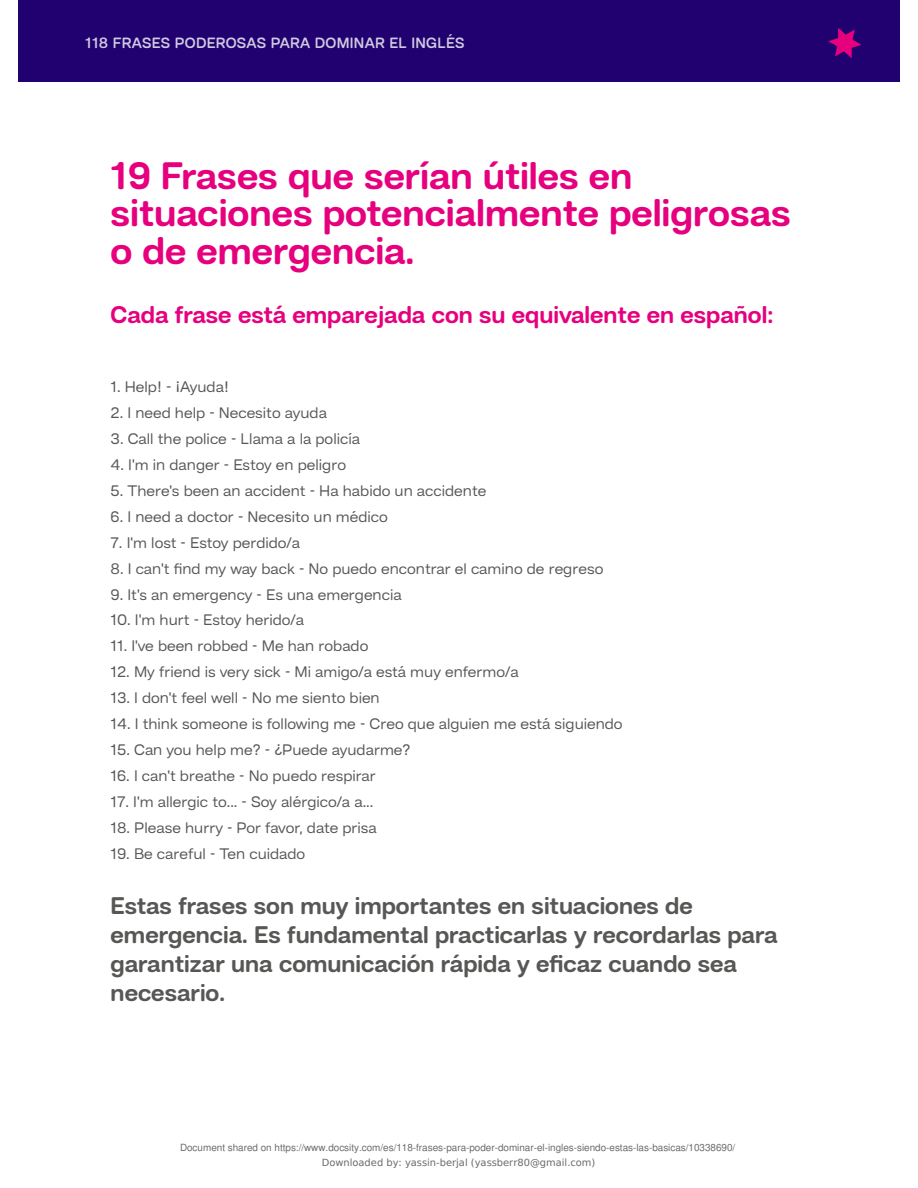
<style>
.page{position:relative;width:918px;height:1188px;background:#fff}
.page>*{position:absolute;margin:0;border:0;box-sizing:border-box;transform-origin:0 0}
.t1{font:700 38.85px/37.8px "Hando Soft";color:#e6007e}
.t2{font:700 24.45px/29.2px "Hando Soft";color:#575756}
.t3{font:700 24.45px "Hando Soft";color:#e6007e}
.t4{font:15.9px "Hando Soft";color:#575756}
.t5{font:600 15.15px "Hando Soft";letter-spacing:.02em;color:#fff}
.t6{font:9.9px "Nimbus Sans";color:#6b6b6b}
.t7{font:9.9px "DejaVu Sans";letter-spacing:.005em;color:#6b6b6b}
</style>
<div class="page">
<div style="left:18px;top:0;width:882px;height:82px;background:#210070"></div>
<svg style="left:828px;top:28px;width:34px;height:30px"></svg>
<p class="t5" style="left:85px;top:34px;width:381px">118 FRASES PODEROSAS PARA DOMINAR EL INGLÉS</p>
<h1 class="t1" style="left:111px;top:160px;width:682px">19 Frases que serían útiles en situaciones potencialmente peligrosas o de emergencia.</h1>
<h2 class="t3" style="left:111px;top:305px;width:665px">Cada frase está emparejada con su equivalente en español:</h2>
<p class="t4" style="left:111px;top:380px;width:120px">1. Help! - ¡Ayuda!</p>
<p class="t4" style="left:111px;top:406px;width:218px">2. I need help - Necesito ayuda</p>
<p class="t4" style="left:111px;top:432px;width:251px">3. Call the police - Llama a la policía</p>
<p class="t4" style="left:111px;top:458px;width:237px">4. I'm in danger - Estoy en peligro</p>
<p class="t4" style="left:111px;top:484px;width:377px">5. There's been an accident - Ha habido un accidente</p>
<p class="t4" style="left:111px;top:510px;width:279px">6. I need a doctor - Necesito un médico</p>
<p class="t4" style="left:111px;top:536px;width:191px">7. I'm lost - Estoy perdido/a</p>
<p class="t4" style="left:111px;top:561px;width:494px">8. I can't find my way back - No puedo encontrar el camino de regreso</p>
<p class="t4" style="left:111px;top:587px;width:293px">9. It's an emergency - Es una emergencia</p>
<p class="t4" style="left:111px;top:613px;width:195px">10. I'm hurt - Estoy herido/a</p>
<p class="t4" style="left:111px;top:639px;width:259px">11. I've been robbed - Me han robado</p>
<p class="t4" style="left:111px;top:665px;width:410px">12. My friend is very sick - Mi amigo/a está muy enfermo/a</p>
<p class="t4" style="left:111px;top:691px;width:271px">13. I don't feel well - No me siento bien</p>
<p class="t4" style="left:111px;top:717px;width:514px">14. I think someone is following me - Creo que alguien me está siguiendo</p>
<p class="t4" style="left:111px;top:743px;width:301px">15. Can you help me? - ¿Puede ayudarme?</p>
<p class="t4" style="left:111px;top:769px;width:267px">16. I can't breathe - No puedo respirar</p>
<p class="t4" style="left:111px;top:795px;width:264px">17. I'm allergic to... - Soy alérgico/a a...</p>
<p class="t4" style="left:111px;top:821px;width:268px">18. Please hurry - Por favor, date prisa</p>
<p class="t4" style="left:111px;top:847px;width:196px">19. Be careful - Ten cuidado</p>
<h2 class="t2" style="left:111px;top:893px;width:668px">Estas frases son muy importantes en situaciones de emergencia. Es fundamental practicarlas y recordarlas para garantizar una comunicación rápida y eficaz cuando sea necesario.</h2>
<p class="t6" style="left:180px;top:1144px;width:557px">Document shared on https://www.docsity.com/es/118-frases-para-poder-dominar-el-ingles-siendo-estas-las-basicas/10338690/</p>
<p class="t7" style="left:322px;top:1157px;width:275px">Downloaded by: yassin-berjal (yassberr80@gmail.com)</p>
</div>
